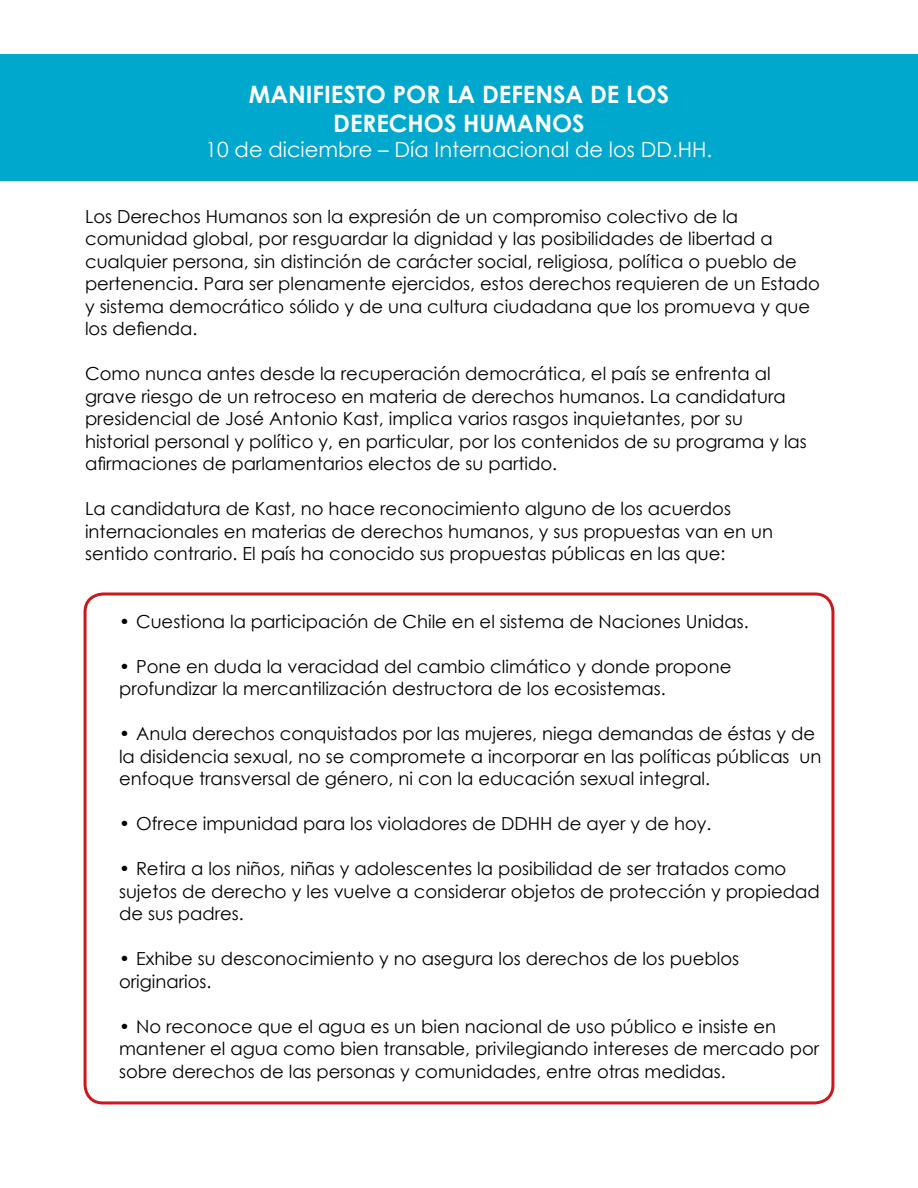
<style>
.page{position:relative;width:918px;height:1188px;background:#fff}
.page>*{position:absolute;margin:0;border:0;box-sizing:border-box;transform-origin:0 0}
.t1{font:700 24px/28.8px "Century Gothic";color:#fff;text-align:center}
.t2{font:21px "Century Gothic";color:#fff}
.t3{font:18px/22.5px "Century Gothic";color:#000}
</style>
<div class="page">
<div style="left:0;top:54px;width:918px;height:126px;background:#00a8ce"></div>
<div style="left:84px;top:592px;width:750px;height:512px;border:3px solid #cd171a;border-radius:18px"></div>
<h1 class="t1" style="left:249px;top:79px;width:422px">MANIFIESTO POR LA DEFENSA DE LOS<br>DERECHOS HUMANOS</h1>
<p class="t2" style="left:206px;top:135px;width:508px">10 de diciembre – Día Internacional de los DD.HH.</p>
<p class="t3" style="left:85px;top:205px;width:736px">Los Derechos Humanos son la expresión de un compromiso colectivo de la comunidad global, por resguardar la dignidad y las posibilidades de libertad a cualquier persona, sin distinción de carácter social, religiosa, política o pueblo de pertenencia. Para ser plenamente ejercidos, estos derechos requieren de un Estado y sistema democrático sólido y de una cultura ciudadana que los promueva y que los defienda.</p>
<p class="t3" style="left:85px;top:362px;width:723px">Como nunca antes desde la recuperación democrática, el país se enfrenta al grave riesgo de un retroceso en materia de derechos humanos. La candidatura presidencial de José Antonio Kast, implica varios rasgos inquietantes, por su historial personal y político y, en particular, por los contenidos de su programa y las afirmaciones de parlamentarios electos de su partido.</p>
<p class="t3" style="left:85px;top:497px;width:690px">La candidatura de Kast, no hace reconocimiento alguno de los acuerdos internacionales en materias de derechos humanos, y sus propuestas van en un sentido contrario. El país ha conocido sus propuestas públicas en las que:</p>
<p class="t3" style="left:119px;top:610px;width:631px">• Cuestiona la participación de Chile en el sistema de Naciones Unidas.</p>
<p class="t3" style="left:119px;top:655px;width:614px">• Pone en duda la veracidad del cambio climático y donde propone profundizar la mercantilización destructora de los ecosistemas.</p>
<p class="t3" style="left:119px;top:722px;width:704px">• Anula derechos conquistados por las mujeres, niega demandas de éstas y de la disidencia sexual, no se compromete a incorporar en las políticas públicas un enfoque transversal de género, ni con la educación sexual integral.</p>
<p class="t3" style="left:119px;top:812px;width:594px">• Ofrece impunidad para los violadores de DDHH de ayer y de hoy.</p>
<p class="t3" style="left:119px;top:857px;width:702px">• Retira a los niños, niñas y adolescentes la posibilidad de ser tratados como sujetos de derecho y les vuelve a considerar objetos de protección y propiedad de sus padres.</p>
<p class="t3" style="left:119px;top:947px;width:622px">• Exhibe su desconocimiento y no asegura los derechos de los pueblos originarios.</p>
<p class="t3" style="left:119px;top:1015px;width:702px">• No reconoce que el agua es un bien nacional de uso público e insiste en mantener el agua como bien transable, privilegiando intereses de mercado por sobre derechos de las personas y comunidades, entre otras medidas.</p>
</div>
